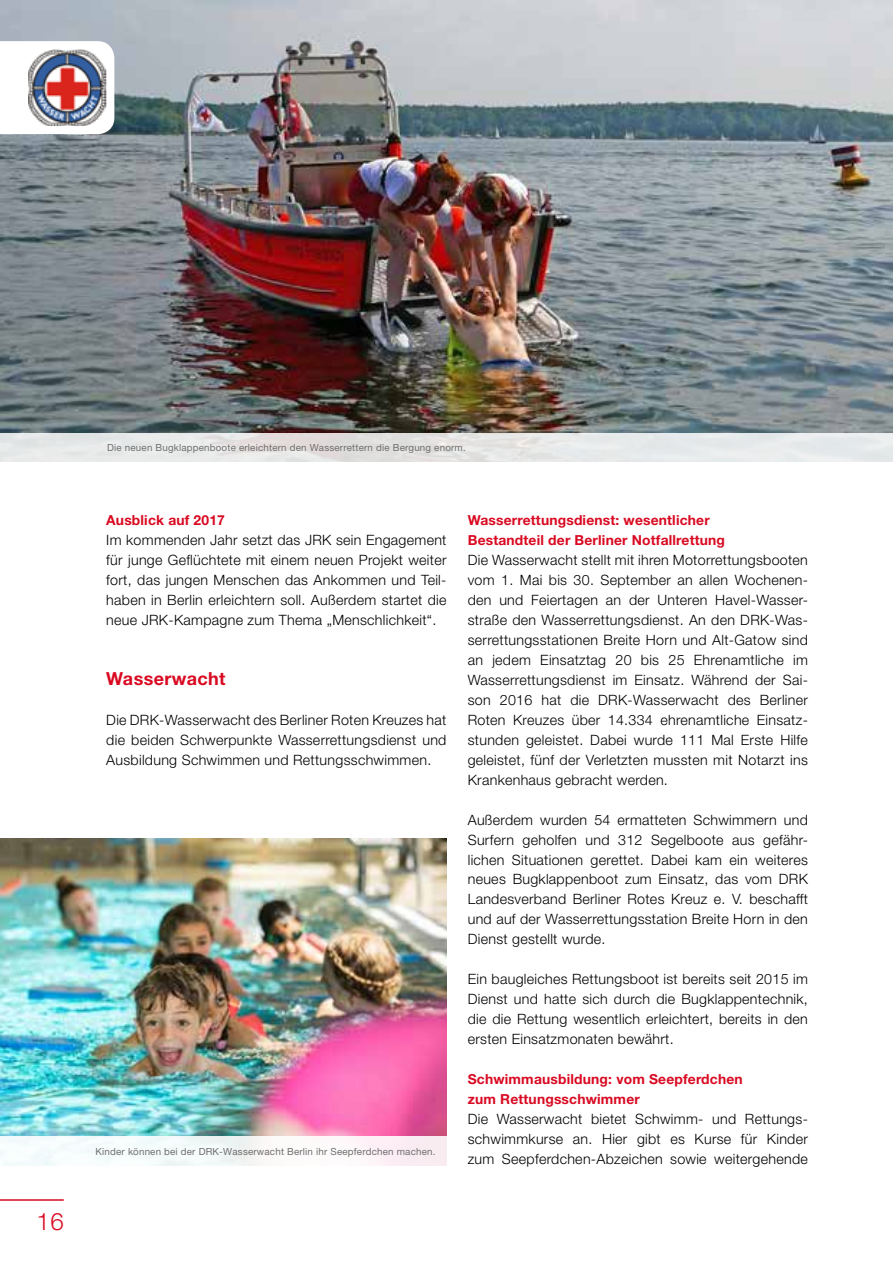
<style>
.page{position:relative;width:893px;height:1263px;background:#fff}
.page>*{position:absolute;margin:0;border:0;box-sizing:border-box;transform-origin:0 0}
.t1{font:300 24px "Helvetica Neue LT Std";color:#d90921}
.t2{font:700 18px "Helvetica Neue LT Std";letter-spacing:.02em;color:#d90921}
.t3{font:300 14.25px/20px "Helvetica Neue LT Pro";letter-spacing:.02em;color:#000;text-align:justify}
.t4{font:700 13.8px/20px "Helvetica Neue LT Std";letter-spacing:.015em;color:#d90921}
.t5{font:9.75px "Helvetica Neue LT Pro";letter-spacing:.02em;color:#6f6f6e}
</style>
<div class="page">
<hr style="left:0;top:1199px;width:64px;height:2px;background:#d90921">
<img style="left:0;top:0;width:893px;height:434px">
<div style="left:0;top:434px;width:893px;height:29px;background:linear-gradient(to right,#e5e4e4,#e7e9ea)"></div>
<img style="left:0;top:839px;width:446px;height:298px">
<div style="left:0;top:1137px;width:451px;height:29px;background:linear-gradient(to right,#f3fffe,#fcf1f4)"></div>
<svg style="left:0;top:41px;width:114px;height:93px"></svg>
<img style="left:28px;top:50px;width:78px;height:76px">
<h1 class="t1" style="left:37px;top:1207px;width:29px">16</h1>
<p class="t5" style="left:107px;top:442px;width:360px">Die neuen Bugklappenboote erleichtern den Wasserrettern die Bergung enorm.</p>
<p class="t4" style="left:106px;top:510px;width:120px">Ausblick auf 2017</p>
<p class="t3" style="left:106px;top:530px;width:342px">Im kommenden Jahr setzt das JRK sein Engagement für junge Geflüchtete mit einem neuen Projekt weiter fort, das jungen Menschen das Ankommen und Teil&shy;haben in Berlin erleichtern soll. Außerdem startet die neue JRK-Kampagne zum Thema „Menschlichkeit“.</p>
<p class="t2" style="left:106px;top:667px;width:121px">Wasserwacht</p>
<p class="t3" style="left:106px;top:709px;width:342px">Die DRK-Wasserwacht des Berliner Roten Kreuzes hat die beiden Schwerpunkte Wasserrettungsdienst und Ausbildung Schwimmen und Rettungsschwimmen.</p>
<p class="t5" style="left:96px;top:1145px;width:341px">Kinder können bei der DRK-Wasserwacht Berlin ihr Seepferdchen machen.</p>
<p class="t4" style="left:468px;top:510px;width:259px">Wasserrettungsdienst: wesentlicher<br>Bestandteil der Berliner Notfallrettung</p>
<p class="t3" style="left:468px;top:550px;width:342px">Die Wasserwacht stellt mit ihren Motorrettungsbooten vom 1. Mai bis 30. September an allen Wochenen&shy;den und Feiertagen an der Unteren Havel-Wasser&shy;straße den Wasserrettungsdienst. An den DRK-Was&shy;serrettungsstationen Breite Horn und Alt-Gatow sind an jedem Einsatztag 20 bis 25 Ehrenamtliche im Wasserrettungsdienst im Einsatz. Während der Sai&shy;son 2016 hat die DRK-Wasserwacht des Berliner Roten Kreuzes über 14.334 ehrenamtliche Einsatz&shy;stunden geleistet. Dabei wurde 111 Mal Erste Hilfe geleistet, fünf der Verletzten mussten mit Notarzt ins Krankenhaus gebracht werden.</p>
<p class="t3" style="left:468px;top:809px;width:342px;text-align:left">Außerdem wurden 54 ermatteten Schwimmern und Surfern geholfen und 312 Segelboote aus gefähr&shy;lichen Situationen gerettet. Dabei kam ein weiteres neues Bugklappenboot zum Einsatz, das vom DRK Landesverband Berliner Rotes Kreuz e. V. beschafft und auf der Wasserrettungsstation Breite Horn in den Dienst gestellt wurde.</p>
<p class="t3" style="left:468px;top:969px;width:342px">Ein baugleiches Rettungsboot ist bereits seit 2015 im Dienst und hatte sich durch die Bugklappentechnik, die die Rettung wesentlich erleichtert, bereits in den ersten Einsatzmonaten bewährt.</p>
<p class="t4" style="left:468px;top:1069px;width:276px">Schwimmausbildung: vom Seepferdchen zum Rettungsschwimmer</p>
<p class="t3" style="left:468px;top:1108px;width:342px;text-align:left">Die Wasserwacht bietet Schwimm- und Rettungs&shy;schwimmkurse an. Hier gibt es Kurse für Kinder zum Seepferdchen-Abzeichen sowie weitergehende</p>
</div>
